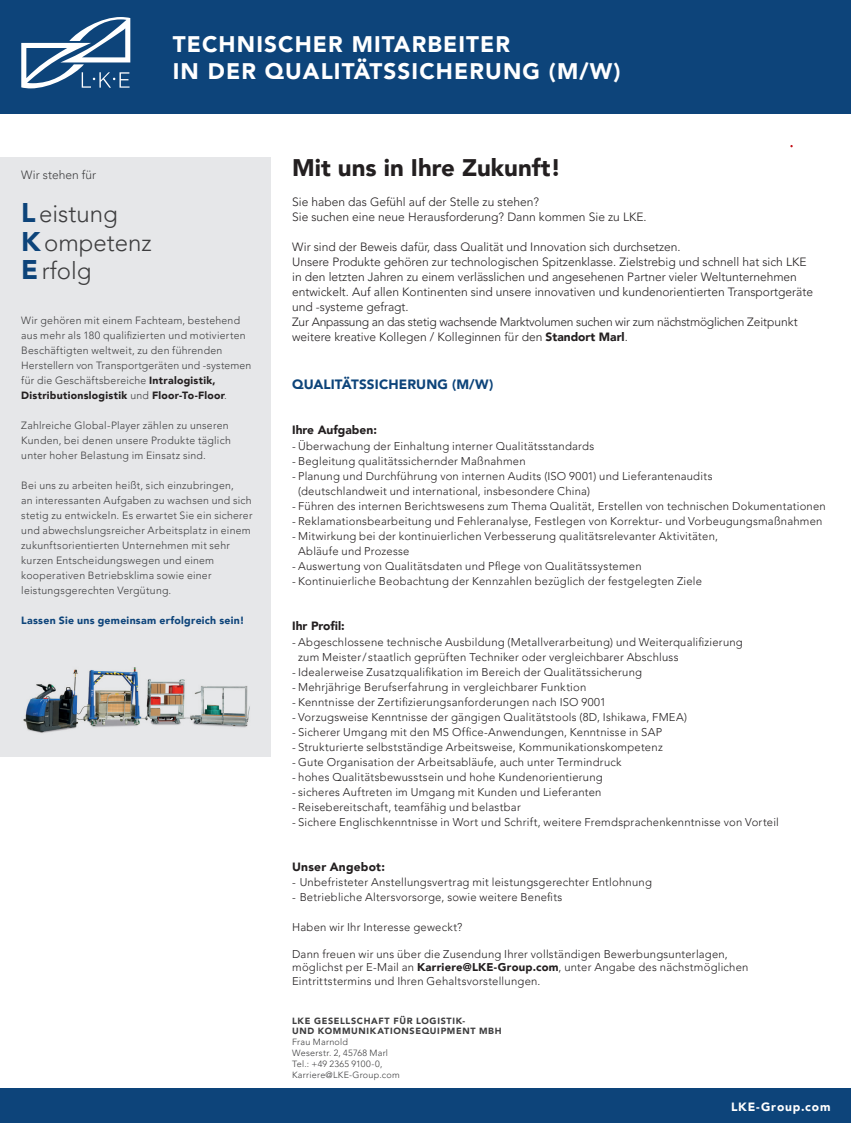
<style>
.page{position:relative;width:851px;height:1123px;background:#fff}
.page>*{position:absolute;margin:0;border:0;box-sizing:border-box;transform-origin:0 0}
.t1{font:300 24px/28.5px "Avenir LT Pro";color:#3e3e3f}
.t2{font:900 24px "Avenir LT Pro";color:#231f20}
.t3{font:900 22.5px/27px "Avenir LT Pro";letter-spacing:.05em;color:#fff}
.t4{font:900 13.5px "Avenir LT Pro";letter-spacing:.01em;color:#0d447a}
.t5{font:300 12px/15px "Avenir LT Pro";color:#231f20}
.t6{font:900 12px "Avenir LT Pro";color:#231f20}
.t7{font:900 12px "Avenir LT Pro";letter-spacing:.07em;color:#fff}
.t8{font:900 12px "Avenir LT Pro";letter-spacing:.02em;color:#231f20}
.t9{font:300 12px "Avenir LT Pro";color:#3e3e3f}
.t10{font:300 11.25px/15px "Avenir LT Pro";letter-spacing:.02em;color:#231f20}
.t11{font:300 10.5px/15px "Avenir LT Pro";letter-spacing:.025em;color:#3e3e3f}
.t12{font:900 10.5px "Avenir LT Pro";letter-spacing:.025em;color:#0d447a}
.t13{font:300 9px/10.8px "Avenir LT Pro";letter-spacing:.03em;color:#3e3e3f}
.t14{font:900 9px/10.8px "Avenir LT Pro";letter-spacing:.075em;color:#3e3e3f}
.s1{font-weight:900;font-size:27px;color:#0d447a}
.s2{font-weight:900;color:#231f20}
.s3{font-weight:900}
</style>
<div class="page">
<div style="left:0;top:157px;width:271px;height:600px;background:#e6e7e9"></div>
<div style="left:0;top:0;width:850px;height:113px;background:#0d447a"></div>
<div style="left:0;top:1089px;width:850px;height:34px;background:#0d447a"></div>
<svg style="left:21px;top:17px;width:109px;height:71px"></svg>
<img style="left:23px;top:667px;width:227px;height:66px">
<h2 class="t3" style="left:173px;top:30px;width:449px">TECHNISCHER MITARBEITER<br>IN DER QUALITÄTSSICHERUNG (M/W)</h2>
<p class="t9" style="left:21px;top:168px;width:76px">Wir stehen für</p>
<h1 class="t1" style="left:21px;top:200px;width:132px"><span class="s1">L</span> eistung<br><span class="s1">K</span>ompetenz<br><span class="s1">E</span>rfolg</h1>
<p class="t11" style="left:21px;top:313px;width:232px">Wir gehören mit einem Fachteam, bestehend aus mehr als 180 qualifizierten und motivierten Beschäftigten weltweit, zu den führenden Herstellern von Transportgeräten und -systemen für die Geschäftsbereiche <span class="s2">Intralogistik, Distributionslogistik</span> und <span class="s2">Floor-To-Floor</span>.</p>
<p class="t11" style="left:21px;top:418px;width:211px">Zahlreiche Global-Player zählen zu unseren<br>Kunden, bei denen unsere Produkte täglich unter hoher Belastung im Einsatz sind.</p>
<p class="t11" style="left:21px;top:478px;width:233px">Bei uns zu arbeiten heißt, sich einzubringen,<br>an interessanten Aufgaben zu wachsen und sich stetig zu entwickeln. Es erwartet Sie ein sicherer und abwechslungsreicher Arbeitsplatz in einem zukunftsorientierten Unternehmen mit sehr kurzen Entscheidungswegen und einem kooperativen Betriebsklima sowie einer leistungsgerechten Vergütung.</p>
<p class="t12" style="left:21px;top:614px;width:225px">Lassen Sie uns gemeinsam erfolgreich sein!</p>
<h1 class="t2" style="left:292px;top:153px;width:270px">Mit uns in Ihre Zukunft!</h1>
<p class="t5" style="left:292px;top:194px;width:356px">Sie haben das Gefühl auf der Stelle zu stehen?<br>Sie suchen eine neue Herausforderung? Dann kommen Sie zu LKE.</p>
<p class="t5" style="left:292px;top:239px;width:522px">Wir sind der Beweis dafür, dass Qualität und Innovation sich durchsetzen.<br>Unsere Produkte gehören zur technologischen Spitzenklasse. Zielstrebig und schnell hat sich LKE in den letzten Jahren zu einem verlässlichen und angesehenen Partner vieler Weltunternehmen entwickelt. Auf allen Kontinenten sind unsere innovativen und kundenorientierten Transportgeräte und -systeme gefragt.<br>Zur Anpassung an das stetig wachsende Marktvolumen suchen wir zum nächstmöglichen Zeitpunkt weitere kreative Kollegen / Kolleginnen für den <span class="s3">Standort Marl</span>.</p>
<p class="t4" style="left:292px;top:376px;width:203px">QUALITÄTSSICHERUNG (M/W)</p>
<p class="t6" style="left:292px;top:422px;width:86px">Ihre Aufgaben:</p>
<p class="t10" style="left:292px;top:438px;width:303px">- Überwachung der Einhaltung interner Qualitätsstandards</p>
<p class="t10" style="left:292px;top:453px;width:235px">- Begleitung qualitätssichernder Maßnahmen</p>
<p class="t10" style="left:298px;top:468px;width:415px;text-indent:-6px">- Planung und Durchführung von internen Audits (ISO 9001) und Lieferantenaudits (deutschlandweit und international, insbesondere China)</p>
<p class="t10" style="left:292px;top:498px;width:535px">- Führen des internen Berichtswesens zum Thema Qualität, Erstellen von technischen Dokumentationen</p>
<p class="t10" style="left:292px;top:513px;width:531px">- Reklamationsbearbeitung und Fehleranalyse, Festlegen von Korrektur- und Vorbeugungsmaßnahmen</p>
<p class="t10" style="left:298px;top:528px;width:421px;text-indent:-6px">- Mitwirkung bei der kontinuierlichen Verbesserung qualitätsrelevanter Aktivitäten,<br>Abläufe und Prozesse</p>
<p class="t10" style="left:292px;top:558px;width:351px">- Auswertung von Qualitätsdaten und Pflege von Qualitätssystemen</p>
<p class="t10" style="left:292px;top:573px;width:411px">- Kontinuierliche Beobachtung der Kennzahlen bezüglich der festgelegten Ziele</p>
<p class="t6" style="left:292px;top:618px;width:54px">Ihr Profil:</p>
<p class="t10" style="left:298px;top:634px;width:446px;text-indent:-6px">- Abgeschlossene technische Ausbildung (Metallverarbeitung) und Weiterqualifizierung zum Meister / staatlich geprüften Techniker oder vergleichbarer Abschluss</p>
<p class="t10" style="left:292px;top:664px;width:351px">- Idealerweise Zusatzqualifikation im Bereich der Qualitätssicherung</p>
<p class="t10" style="left:292px;top:679px;width:296px">- Mehrjährige Berufserfahrung in vergleichbarer Funktion</p>
<p class="t10" style="left:292px;top:694px;width:315px">- Kenntnisse der Zertifizierungsanforderungen nach ISO 9001</p>
<p class="t10" style="left:292px;top:709px;width:396px">- Vorzugsweise Kenntnisse der gängigen Qualitätstools (8D, Ishikawa, FMEA)</p>
<p class="t10" style="left:292px;top:724px;width:371px">- Sicherer Umgang mit den MS Office-Anwendungen, Kenntnisse in SAP</p>
<p class="t10" style="left:292px;top:739px;width:372px">- Strukturierte selbstständige Arbeitsweise, Kommunikationskompetenz</p>
<p class="t10" style="left:292px;top:754px;width:331px">- Gute Organisation der Arbeitsabläufe, auch unter Termindruck</p>
<p class="t10" style="left:292px;top:769px;width:312px">- hohes Qualitätsbewusstsein und hohe Kundenorientierung</p>
<p class="t10" style="left:292px;top:784px;width:311px">- sicheres Auftreten im Umgang mit Kunden und Lieferanten</p>
<p class="t10" style="left:292px;top:799px;width:230px">- Reisebereitschaft, teamfähig und belastbar</p>
<p class="t10" style="left:292px;top:814px;width:488px">- Sichere Englischkenntnisse in Wort und Schrift, weitere Fremdsprachenkenntnisse von Vorteil</p>
<p class="t8" style="left:292px;top:859px;width:94px">Unser Angebot:</p>
<p class="t10" style="left:292px;top:874px;width:361px">- Unbefristeter Anstellungsvertrag mit leistungsgerechter Entlohnung</p>
<p class="t10" style="left:292px;top:889px;width:272px">- Betriebliche Altersvorsorge, sowie weitere Benefits</p>
<p class="t10" style="left:292px;top:919px;width:172px">Haben wir Ihr Interesse geweckt?</p>
<p class="t10" style="left:292px;top:947px;width:458px;line-height:13.5px">Dann freuen wir uns über die Zusendung Ihrer vollständigen Bewerbungsunterlagen, möglichst per E-Mail an <span class="s3">Karriere@LKE-Group.com</span>, unter Angabe des nächstmöglichen<br>Eintrittstermins und Ihren Gehaltsvorstellungen.</p>
<p class="t14" style="left:292px;top:1015px;width:211px">LKE GESELLSCHAFT FÜR LOGISTIK-<br>UND KOMMUNIKATIONSEQUIPMENT MBH</p>
<p class="t13" style="left:292px;top:1036px;width:109px">Frau Marnold<br>Weserstr. 2, 45768 Marl<br>Tel.: +49 2365 9100-0,<br>Karriere@LKE-Group.com</p>
<p class="t7" style="left:731px;top:1099px;width:101px">LKE-Group.com</p>
</div>
